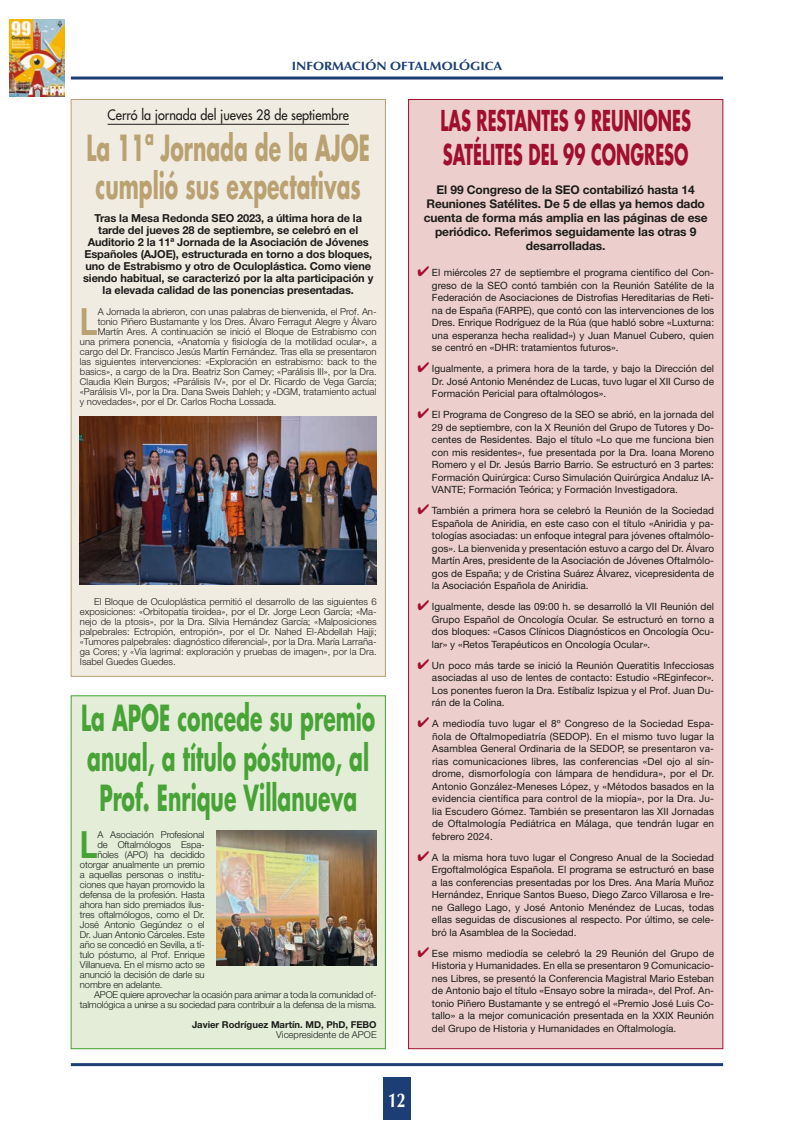
<style>
.page{position:relative;width:794px;height:1134px;background:#fff}
.page>*{position:absolute;margin:0;border:0;box-sizing:border-box;transform-origin:0 0}
.t1{font:700 37.5px "Helvetica Neue LT Std";color:#b9a172;scale:.8 1}
.t2{font:700 37.5px "Helvetica Neue LT Std";color:#47a335;scale:.8 1}
.t3{font:700 35px/40px "Futura Std";color:#47a335;text-align:center;scale:.58 1}
.t4{font:700 35px/38px "Futura Std";color:#b9a172;scale:.58 1}
.t5{font:700 28px/34px "Futura Std";color:#a10f2f;scale:.58 1}
.t6{font:700 20px "Optima LT Std";color:#fff;scale:.8 1}
.t7{font:500 14px "Futura Std";color:#1d1d1b;scale:.9 1}
.t8{font:700 12px/14px "Helvetica Neue LT Std";letter-spacing:-.01em;color:#1d1d1b;text-align:center}
.t9{font:700 12px "Optima LT Std";color:#1c3e75;scale:1.1 1}
.t10{font:700 11px/12px "Helvetica Neue LT Std";letter-spacing:-.01em;color:#1d1d1b;text-align:center}
.t11{font:10px/12.5px "Helvetica Neue LT Std";color:#1d1d1b;text-align:justify}
.t12{font:300 9.5px/10px "Helvetica Neue LT Std";color:#1d1d1b;text-align:justify}
.t13{font:700 9.5px "Helvetica Neue LT Std";color:#1d1d1b}
.s1{color:#a10f2f}
</style>
<div class="page">
<div style="left:383px;top:1078px;width:28px;height:42px;background:#1c3e75"></div>
<img style="left:10px;top:20px;width:54px;height:76px">
<hr style="left:71px;top:77px;width:652px;height:3px;background:#1c3e75">
<hr style="left:71px;top:1063px;width:652px;height:3px;background:#1c3e75">
<div style="left:408px;top:99px;width:315px;height:950px;background:#eccfcc"></div>
<div style="left:71px;top:99px;width:314px;height:577px;background:#f1ece2"></div>
<hr style="left:108px;top:124px;width:241px;height:1px;background:#1d1d1b">
<div style="left:71px;top:696px;width:314px;height:353px;background:#e3edd8"></div>
<div style="left:71px;top:695px;width:315px;height:354px;border:1px solid #47a335"></div>
<img style="left:80px;top:417px;width:297px;height:168px">
<img style="left:216px;top:831px;width:161px;height:134px">
<p class="t9" style="left:292px;top:59px;width:193px">INFORMACIÓN OFTALMOLÓGICA</p>
<h3 class="t5" style="left:440px;top:103px;width:434px">LAS RESTANTES 9 REUNIONES<br>SATÉLITES DEL 99 CONGRESO</h3>
<p class="t8" style="left:424px;top:182px;width:285px">El 99 Congreso de la SEO contabilizó hasta 14<br>Reuniones Satélites. De 5 de ellas ya hemos dado cuenta de forma más amplia en las páginas de ese periódico. Referimos seguidamente las otras 9 desarrolladas.</p>
<p class="t11" style="left:432px;top:266px;width:284px;text-indent:-15px"><span class="s1">✔</span> El miércoles 27 de septiembre el programa científico del Con&shy;greso de la SEO contó también con la Reunión Satélite de la Federación de Asociaciones de Distrofias Hereditarias de Reti&shy;na de España (FARPE), que contó con las intervenciones de los Dres. Enrique Rodríguez de la Rúa (que habló sobre «Luxturna: una esperanza hecha realidad») y Juan Manuel Cubero, quien se centró en «DHR: tratamientos futuros».</p>
<p class="t11" style="left:432px;top:362px;width:284px;text-indent:-15px"><span class="s1">✔</span> Igualmente, a primera hora de la tarde, y bajo la Dirección del Dr. José Antonio Menéndez de Lucas, tuvo lugar el XII Curso de Formación Pericial para oftalmólogos».</p>
<p class="t11" style="left:432px;top:408px;width:284px;text-indent:-15px"><span class="s1">✔</span> El Programa de Congreso de la SEO se abrió, en la jornada del 29 de septiembre, con la X Reunión del Grupo de Tutores y Do&shy;centes de Residentes. Bajo el título «Lo que me funciona bien con mis residentes», fue presentada por la Dra. Ioana Moreno Romero y el Dr. Jesús Barrio Barrio. Se estructuró en 3 partes:<br>Formación Quirúrgica: Curso Simulación Quirúrgica Andaluz IA-VANTE; Formación Teórica; y Formación Investigadora.</p>
<p class="t11" style="left:432px;top:504px;width:284px;text-indent:-15px"><span class="s1">✔</span> También a primera hora se celebró la Reunión de la Sociedad Española de Aniridia, en este caso con el título «Aniridia y pa&shy;tologías asociadas: un enfoque integral para jóvenes oftalmólo&shy;gos». La bienvenida y presentación estuvo a cargo del Dr. Álvaro Martín Ares, presidente de la Asociación de Jóvenes Oftalmólo&shy;gos de España; y de Cristina Suárez Álvarez, vicepresidenta de la Asociación Española de Aniridia.</p>
<p class="t11" style="left:432px;top:600px;width:284px;text-indent:-15px"><span class="s1">✔</span> Igualmente, desde las 09:00 h. se desarrolló la VII Reunión del Grupo Español de Oncología Ocular. Se estructuró en torno a dos bloques: «Casos Clínicos Diagnósticos en Oncología Ocu&shy;lar» y «Retos Terapéuticos en Oncología Ocular».</p>
<p class="t11" style="left:432px;top:659px;width:284px;text-indent:-15px"><span class="s1">✔</span> Un poco más tarde se inició la Reunión Queratitis Infecciosas asociadas al uso de lentes de contacto: Estudio «REginfecor».<br>Los ponentes fueron la Dra. Estíbaliz Ispizua y el Prof. Juan Du&shy;rán de la Colina.</p>
<p class="t11" style="left:432px;top:717px;width:283px;text-indent:-15px"><span class="s1">✔</span> A mediodía tuvo lugar el 8º Congreso de la Sociedad Espa&shy;ñola de Oftalmopediatría (SEDOP). En el mismo tuvo lugar la Asamblea General Ordinaria de la SEDOP, se presentaron va&shy;rias comunicaciones libres, las conferencias «Del ojo al sín&shy;drome, dismorfología con lámpara de hendidura», por el Dr.<br>Antonio González-Meneses López, y «Métodos basados en la evidencia científica para control de la miopía», por la Dra. Ju&shy;lia Escudero Gómez. También se presentaron las XII Jornadas de Oftalmología Pediátrica en Málaga, que tendrán lugar en febrero 2024.</p>
<p class="t11" style="left:432px;top:851px;width:284px;text-indent:-15px"><span class="s1">✔</span> A la misma hora tuvo lugar el Congreso Anual de la Sociedad Ergoftalmológica Española. El programa se estructuró en base a las conferencias presentadas por los Dres. Ana María Muñoz Hernández, Enrique Santos Bueso, Diego Zarco Villarosa e Ire&shy;ne Gallego Lago, y José Antonio Menéndez de Lucas, todas ellas seguidas de discusiones al respecto. Por último, se cele&shy;bró la Asamblea de la Sociedad.</p>
<p class="t11" style="left:432px;top:947px;width:284px;text-indent:-15px"><span class="s1">✔</span> Ese mismo mediodía se celebró la 29 Reunión del Grupo de Historia y Humanidades. En ella se presentaron 9 Comunicacio&shy;nes Libres, se presentó la Conferencia Magistral Mario Esteban de Antonio bajo el título «Ensayo sobre la mirada», del Prof. An&shy;tonio Piñero Bustamante y se entregó el «Premio José Luis Co&shy;tallo» a la mejor comunicación presentada en la XXIX Reunión del Grupo de Historia y Humanidades en Oftalmología.</p>
<h3 class="t7" style="left:108px;top:106px;width:270px">Cerró la jornada del jueves 28 de septiembre</h3>
<h2 class="t4" style="left:86px;top:128px;width:490px">La 11ª Jornada de la AJOE cumplió sus expectativas</h2>
<p class="t10" style="left:83px;top:212px;width:292px">Tras la Mesa Redonda SEO 2023, a última hora de la tarde del jueves 28 de septiembre, se celebró en el Auditorio 2 la 11ª Jornada de la Asociación de Jóvenes Españoles (AJOE), estructurada en torno a dos bloques, uno de Estrabismo y otro de Oculoplástica. Como viene siendo habitual, se caracterizó por la alta participación y la elevada calidad de las ponencias presentadas.</p>
<h1 class="t1" style="left:80px;top:299px;width:24px">L</h1>
<p class="t12" style="left:98px;top:307px;width:280px">A Jornada la abrieron, con unas palabras de bienvenida, el Prof. An-</p>
<p class="t12" style="left:98px;top:317px;width:280px">tonio Piñero Bustamante y los Dres. Álvaro Ferragut Alegre y Álvaro</p>
<p class="t12" style="left:98px;top:327px;width:280px">Martín Ares. A continuación se inició el Bloque de Estrabismo con</p>
<p class="t12" style="left:80px;top:337px;width:298px">una primera ponencia, «Anatomía y fisiología de la motilidad ocular», a</p>
<p class="t12" style="left:80px;top:347px;width:298px">cargo del Dr. Francisco Jesús Martín Fernández. Tras ella se presentaron</p>
<p class="t12" style="left:80px;top:357px;width:298px">las siguientes intervenciones: «Exploración en estrabismo: back to the</p>
<p class="t12" style="left:80px;top:367px;width:298px">basics», a cargo de la Dra. Beatriz Son Camey; «Parálisis III», por la Dra.</p>
<p class="t12" style="left:80px;top:377px;width:298px">Claudia Klein Burgos; «Parálisis IV», por el Dr. Ricardo de Vega García;</p>
<p class="t12" style="left:80px;top:387px;width:298px">«Parálisis VI», por la Dra. Dana Sweis Dahleh; y «DGM, tratamiento actual</p>
<p class="t12" style="left:80px;top:397px;width:198px">y novedades», por el Dr. Carlos Rocha Lossada.</p>
<p class="t12" style="left:80px;top:597px;width:298px;text-indent:14px">El Bloque de Oculoplástica permitió el desarrollo de las siguientes 6 exposiciones: «Orbitopatía tiroidea», por el Dr. Jorge Leon García; «Ma&shy;nejo de la ptosis», por la Dra. Silvia Hernández García; «Malposiciones palpebrales: Ectropión, entropión», por el Dr. Nahed El-Abdellah Hajji; «Tumores palpebrales: diagnóstico diferencial», por la Dra. María Larraña&shy;ga Cores; y «Vía lagrimal: exploración y pruebas de imagen», por la Dra.<br>Isabel Guedes Guedes.</p>
<h2 class="t3" style="left:81px;top:697px;width:509px">La APOE concede su premio anual, a título póstumo, al<br>Prof. Enrique Villanueva</h2>
<h1 class="t2" style="left:80px;top:821px;width:24px">L</h1>
<p class="t12" style="left:97px;top:829px;width:109px">A Asociación Profesional</p>
<p class="t12" style="left:97px;top:839px;width:109px">de Oftalmólogos Espa-</p>
<p class="t12" style="left:97px;top:849px;width:109px">ñoles (APO) ha decidido</p>
<p class="t12" style="left:80px;top:859px;width:126px">otorgar anualmente un premio</p>
<p class="t12" style="left:80px;top:869px;width:126px">a aquellas personas o institu-</p>
<p class="t12" style="left:80px;top:879px;width:126px">ciones que hayan promovido la</p>
<p class="t12" style="left:80px;top:889px;width:126px">defensa de la profesión. Hasta</p>
<p class="t12" style="left:80px;top:899px;width:126px">ahora han sido premiados ilus-</p>
<p class="t12" style="left:80px;top:909px;width:126px">tres oftalmólogos, como el Dr.</p>
<p class="t12" style="left:80px;top:919px;width:126px">José Antonio Gegúndez o el</p>
<p class="t12" style="left:80px;top:929px;width:126px">Dr. Juan Antonio Cárceles. Este</p>
<p class="t12" style="left:80px;top:939px;width:126px">año se concedió en Sevilla, a tí-</p>
<p class="t12" style="left:80px;top:949px;width:126px">tulo póstumo, al Prof. Enrique</p>
<p class="t12" style="left:80px;top:959px;width:126px">Villanueva. En el mismo acto se</p>
<p class="t12" style="left:80px;top:969px;width:126px">anunció la decisión de darle su</p>
<p class="t12" style="left:80px;top:979px;width:84px">nombre en adelante.</p>
<p class="t12" style="left:94px;top:989px;width:284px">APOE quiere aprovechar la ocasión para animar a toda la comunidad of-</p>
<p class="t12" style="left:80px;top:999px;width:298px">talmológica a unirse a su sociedad para contribuir a la defensa de la misma.</p>
<p class="t13" style="left:192px;top:1018px;width:186px">Javier Rodríguez Martín. MD, PhD, FEBO</p>
<p class="t12" style="left:276px;top:1029px;width:102px">Vicepresidente de APOE</p>
<h3 class="t6" style="left:388px;top:1088px;width:24px">12</h3>
</div>
